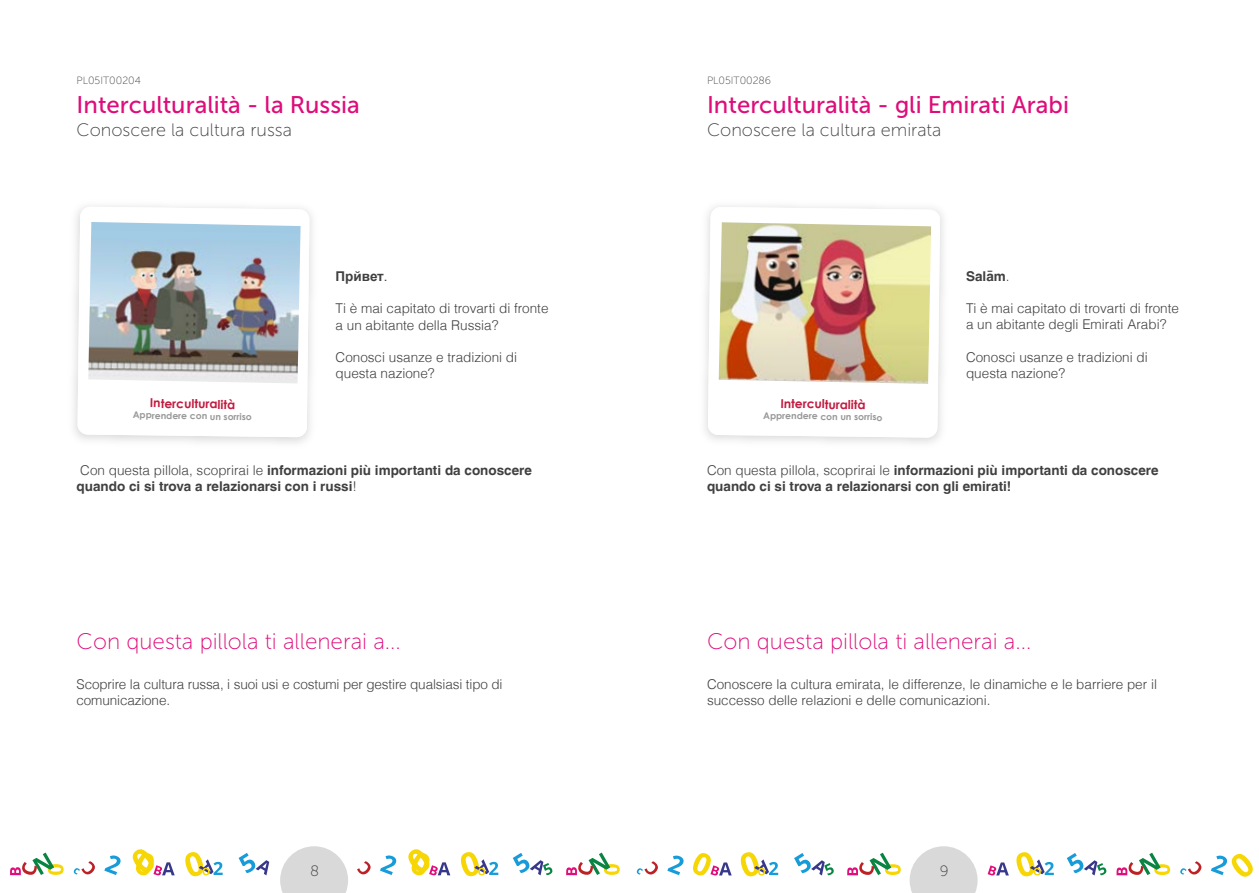
<style>
.page{position:relative;width:1259px;height:893px;background:#fff}
.page>*{position:absolute;margin:0;border:0;box-sizing:border-box;transform-origin:0 0}
.t1{font:24px "Museo Sans 500";color:#de0d7a}
.t2{font:22.5px "Museo Sans 100";color:#de0d7a}
.t3{font:18px "Museo Sans 100";color:#404040}
.t4{font:15px "Museo Sans 100";color:#404040}
.t5{font:300 13.5px/16.2px "Helvetica LT";color:#404040}
.t6{font:700 13.5px/16.2px "Helvetica LT";color:#404040}
.t7{font:700 13.5px "Arial";color:#404040}
.t8{font:700 12.3px "Century Gothic";color:#c21c40}
.t9{font:10.5px "Museo Sans 100";color:#404040}
.t10{font:700 9.3px "Century Gothic";color:#999}
.s1{font-weight:400}
.s2{font-weight:300}
</style>
<div class="page">
<svg style="left:909px;top:846px;width:68px;height:47px"></svg>
<svg style="left:1211px;top:853px;width:42px;height:24px"></svg>
<svg style="left:1180px;top:861px;width:21px;height:14px"></svg>
<svg style="left:1116px;top:853px;width:54px;height:22px"></svg>
<svg style="left:667px;top:856px;width:16px;height:19px"></svg>
<svg style="left:794px;top:853px;width:40px;height:22px"></svg>
<svg style="left:693px;top:853px;width:38px;height:23px"></svg>
<svg style="left:636px;top:861px;width:22px;height:14px"></svg>
<svg style="left:740px;top:852px;width:38px;height:25px"></svg>
<svg style="left:1066px;top:853px;width:40px;height:22px"></svg>
<svg style="left:987px;top:862px;width:22px;height:13px"></svg>
<svg style="left:1016px;top:852px;width:37px;height:25px"></svg>
<svg style="left:847px;top:853px;width:54px;height:22px"></svg>
<svg style="left:104px;top:855px;width:17px;height:20px"></svg>
<svg style="left:239px;top:853px;width:30px;height:22px"></svg>
<svg style="left:133px;top:849px;width:42px;height:27px"></svg>
<svg style="left:73px;top:861px;width:22px;height:13px"></svg>
<svg style="left:185px;top:852px;width:38px;height:25px"></svg>
<svg style="left:10px;top:852px;width:54px;height:23px"></svg>
<svg style="left:380px;top:855px;width:16px;height:20px"></svg>
<svg style="left:513px;top:853px;width:39px;height:22px"></svg>
<svg style="left:408px;top:849px;width:42px;height:27px"></svg>
<svg style="left:357px;top:861px;width:14px;height:13px"></svg>
<svg style="left:461px;top:852px;width:37px;height:25px"></svg>
<svg style="left:566px;top:852px;width:54px;height:23px"></svg>
<svg style="left:280px;top:846px;width:68px;height:47px"></svg>
<svg style="left:77px;top:207px;width:232px;height:230px"></svg>
<img style="left:88px;top:222px;width:212px;height:161px">
<svg style="left:708px;top:207px;width:232px;height:231px"></svg>
<img style="left:719px;top:222px;width:212px;height:162px">
<p class="t9" style="left:77px;top:75px;width:66px">PL05IT00204</p>
<h1 class="t1" style="left:77px;top:91px;width:285px">Interculturalità - la Russia</h1>
<p class="t9" style="left:707px;top:75px;width:66px">PL05IT00286</p>
<h1 class="t1" style="left:707px;top:91px;width:363px">Interculturalità - gli Emirati Arabi</h1>
<h3 class="t3" style="left:77px;top:120px;width:217px">Conoscere la cultura russa</h3>
<h3 class="t3" style="left:707px;top:120px;width:236px">Conoscere la cultura emirata</h3>
<p class="t7" style="left:336px;top:267px;width:54px">Прйвет<span class="s1">.</span></p>
<p class="t5" style="left:336px;top:300px;width:214px">Ti è mai capitato di trovarti di fronte a un abitante della Russia?</p>
<p class="t5" style="left:336px;top:349px;width:183px">Conosci usanze e tradizioni di questa nazione?</p>
<p class="t6" style="left:966px;top:268px;width:45px">Salam<span class="s2">.</span></p>
<p class="t5" style="left:966px;top:300px;width:214px">Ti è mai capitato di trovarti di fronte a un abitante degli Emirati Arabi?</p>
<p class="t5" style="left:966px;top:349px;width:183px">Conosci usanze e tradizioni di questa nazione?</p>
<p class="t6" style="left:988px;top:267px;width:6px">¯</p>
<p class="t8" style="left:150px;top:394px;width:87px;rotate:1deg">Interculturalità</p>
<p class="t10" style="left:133px;top:408px;width:121px;rotate:1deg">Apprendere con un sorriso</p>
<p class="t8" style="left:780px;top:394px;width:87px;rotate:1deg">Interculturalità</p>
<p class="t10" style="left:763px;top:408px;width:121px;rotate:1deg">Apprendere con un sorriso</p>
<p class="t6" style="left:77px;top:462px;width:457px"><span class="s2">Con questa pillola, scoprirai le</span> informazioni più importanti da conoscere quando ci si trova a relazionarsi con i russi<span class="s2">!</span></p>
<p class="t6" style="left:707px;top:462px;width:453px"><span class="s2">Con questa pillola, scoprirai le</span> informazioni più importanti da conoscere quando ci si trova a relazionarsi con gli emirati!</p>
<h2 class="t2" style="left:77px;top:629px;width:326px">Con questa pillola ti allenerai a...</h2>
<h2 class="t2" style="left:707px;top:629px;width:326px">Con questa pillola ti allenerai a...</h2>
<p class="t5" style="left:77px;top:676px;width:427px">Scoprire la cultura russa, i suoi usi e costumi per gestire qualsiasi tipo di comunicazione.</p>
<p class="t5" style="left:707px;top:676px;width:451px">Conoscere la cultura emirata, le differenze, le dinamiche e le barriere per il successo delle relazioni e delle comunicazioni.</p>
<p class="t4" style="left:310px;top:862px;width:11px">8</p>
<p class="t4" style="left:939px;top:862px;width:10px">9</p>
</div>
